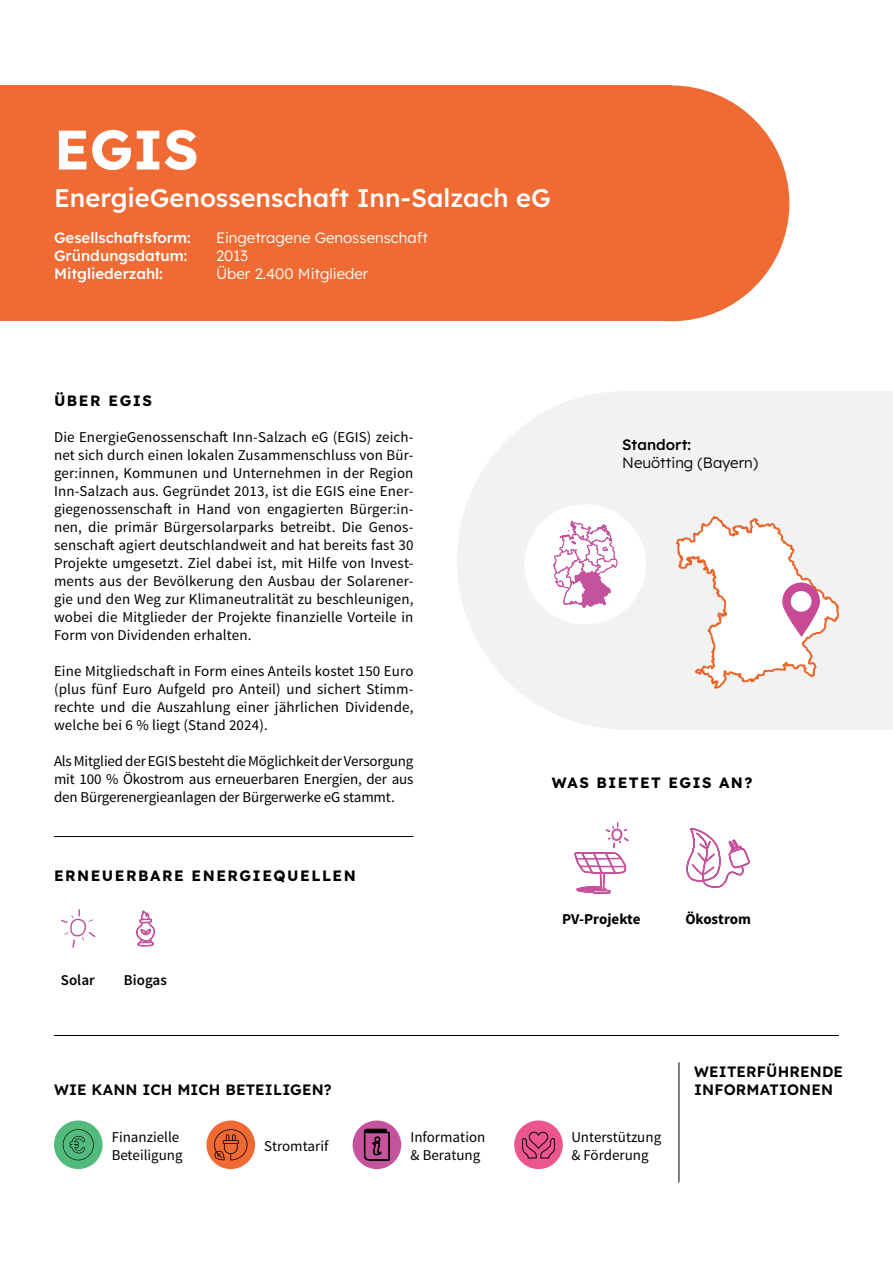
<style>
.page{position:relative;width:893px;height:1263px;background:#fff}
.page>*{position:absolute;margin:0;border:0;box-sizing:border-box;transform-origin:0 0}
.t1{font:700 55.5px "Lexend Deca";color:#fff}
.t2{font:500 25.5px "Lexend Deca";color:#fff}
.t3{font:15px/18px "Source Sans Pro";color:#000;text-align:justify}
.t4{font:600 15px/18px "Lexend Deca";letter-spacing:.01em;color:#000}
.t5{font:700 15px "Lexend Deca";letter-spacing:.1em;color:#000}
.t6{font:300 15px "Lexend Deca";color:#fff}
.t7{font:500 15px "Lexend Deca";color:#fff}
.t8{font:700 15px "Source Sans Pro";color:#000}
.t9{font:300 15px "Lexend Deca";color:#000}
.t10{font:600 15px "Source Sans Pro";color:#000}
.t11{font:500 15px "Lexend Deca";color:#000}
</style>
<div class="page">
<div style="left:457px;top:391px;width:334px;height:338px;background:#f2f2f2;border-radius:50%"></div>
<div style="left:622px;top:391px;width:271px;height:338px;background:#f2f2f2"></div>
<div style="left:0;top:85px;width:671px;height:236px;background:#f06b33"></div>
<div style="left:554px;top:85px;width:235px;height:236px;background:#f06b33;border-radius:50%"></div>
<svg style="left:136px;top:910px;width:19px;height:36px"></svg>
<svg style="left:61px;top:909px;width:34px;height:39px"></svg>
<div style="left:514px;top:1120px;width:49px;height:49px;background:#ed558f;border-radius:50%"></div>
<svg style="left:522px;top:1131px;width:33px;height:28px"></svg>
<div style="left:54px;top:1120px;width:49px;height:49px;background:#52ba7d;border-radius:50%"></div>
<svg style="left:63px;top:1129px;width:31px;height:31px"></svg>
<div style="left:206px;top:1120px;width:49px;height:49px;background:#f06b33;border-radius:50%"></div>
<svg style="left:214px;top:1129px;width:33px;height:31px"></svg>
<div style="left:353px;top:1120px;width:48px;height:49px;background:#c4529c;border-radius:50%"></div>
<svg style="left:364px;top:1129px;width:26px;height:31px"></svg>
<div style="left:524px;top:504px;width:122px;height:120px;background:#fff;border-radius:60px"></div>
<svg style="left:553px;top:520px;width:64px;height:88px"></svg>
<svg style="left:676px;top:516px;width:163px;height:173px"></svg>
<div style="left:791px;top:591px;width:20px;height:21px;background:#fff;border-radius:50%"></div>
<hr style="left:679px;top:1062px;width:1px;height:120px;background:#000">
<hr style="left:54px;top:1035px;width:785px;height:1px;background:#000">
<hr style="left:54px;top:836px;width:359px;height:1px;background:#000">
<svg style="left:686px;top:828px;width:64px;height:61px"></svg>
<svg style="left:574px;top:822px;width:55px;height:72px"></svg>
<h1 class="t1" style="left:54px;top:114px;width:146px">EGIS</h1>
<h2 class="t2" style="left:54px;top:181px;width:498px">EnergieGenossenschaft Inn-Salzach eG</h2>
<p class="t7" style="left:54px;top:228px;width:138px">Gesellschaftsform:</p>
<p class="t6" style="left:216px;top:228px;width:214px">Eingetragene Genossenschaft</p>
<p class="t7" style="left:54px;top:246px;width:135px">Gründungsdatum:</p>
<p class="t6" style="left:216px;top:246px;width:34px">2013</p>
<p class="t7" style="left:54px;top:264px;width:110px">Mitgliederzahl:</p>
<p class="t6" style="left:216px;top:264px;width:154px">Über 2.400 Mitglieder</p>
<p class="t5" style="left:54px;top:391px;width:100px">ÜBER EGIS</p>
<p class="t3" style="left:54px;top:429px;width:361px">Die EnergieGenossenschaft Inn-Salzach eG (EGIS) zeich&shy;net sich durch einen lokalen Zusammenschluss von Bür&shy;ger:innen, Kommunen und Unternehmen in der Region Inn-Salzach aus. Gegründet 2013, ist die EGIS eine Ener&shy;giegenossenschaft in Hand von engagierten Bürger:in&shy;nen, die primär Bürgersolarparks betreibt. Die Genos&shy;senschaft agiert deutschlandweit and hat bereits fast 30<br>Projekte umgesetzt. Ziel dabei ist, mit Hilfe von Invest&shy;ments aus der Bevölkerung den Ausbau der Solarener&shy;gie und den Weg zur Klimaneutralität zu beschleunigen, wobei die Mitglieder der Projekte finanzielle Vorteile in Form von Dividenden erhalten.</p>
<p class="t3" style="left:54px;top:663px;width:361px">Eine Mitgliedschaft in Form eines Anteils kostet 150 Euro (plus fünf Euro Aufgeld pro Anteil) und sichert Stimm&shy;rechte und die Auszahlung einer jährlichen Dividende, welche bei 6 % liegt (Stand 2024).</p>
<p class="t3" style="left:54px;top:753px;width:361px">Als Mitglied der EGIS besteht die Möglichkeit der Versorgung mit 100 % Ökostrom aus erneuerbaren Energien, der aus den Bürgerenergieanlagen der Bürgerwerke eG stammt.</p>
<p class="t5" style="left:54px;top:866px;width:303px">ERNEUERBARE ENERGIEQUELLEN</p>
<p class="t10" style="left:61px;top:971px;width:35px">Solar</p>
<p class="t10" style="left:124px;top:971px;width:44px">Biogas</p>
<p class="t4" style="left:54px;top:1081px;width:279px">WIE KANN ICH MICH BETEILIGEN?</p>
<p class="t3" style="left:112px;top:1128px;width:73px">Finanzielle<br>Beteiligung</p>
<p class="t3" style="left:264px;top:1137px;width:66px">Stromtarif</p>
<p class="t3" style="left:410px;top:1128px;width:76px">Information &amp; Beratung</p>
<p class="t11" style="left:622px;top:435px;width:70px">Standort:</p>
<p class="t9" style="left:622px;top:453px;width:138px">Neuötting (Bayern)</p>
<p class="t5" style="left:552px;top:773px;width:202px">WAS BIETET EGIS AN?</p>
<p class="t8" style="left:562px;top:909px;width:80px">PV-Projekte</p>
<p class="t8" style="left:685px;top:909px;width:67px">Ökostrom</p>
<p class="t3" style="left:571px;top:1128px;width:91px">Unterstützung &amp; Förderung</p>
<p class="t4" style="left:694px;top:1063px;width:150px">WEITERFÜHRENDE<br>INFORMATIONEN</p>
</div>
